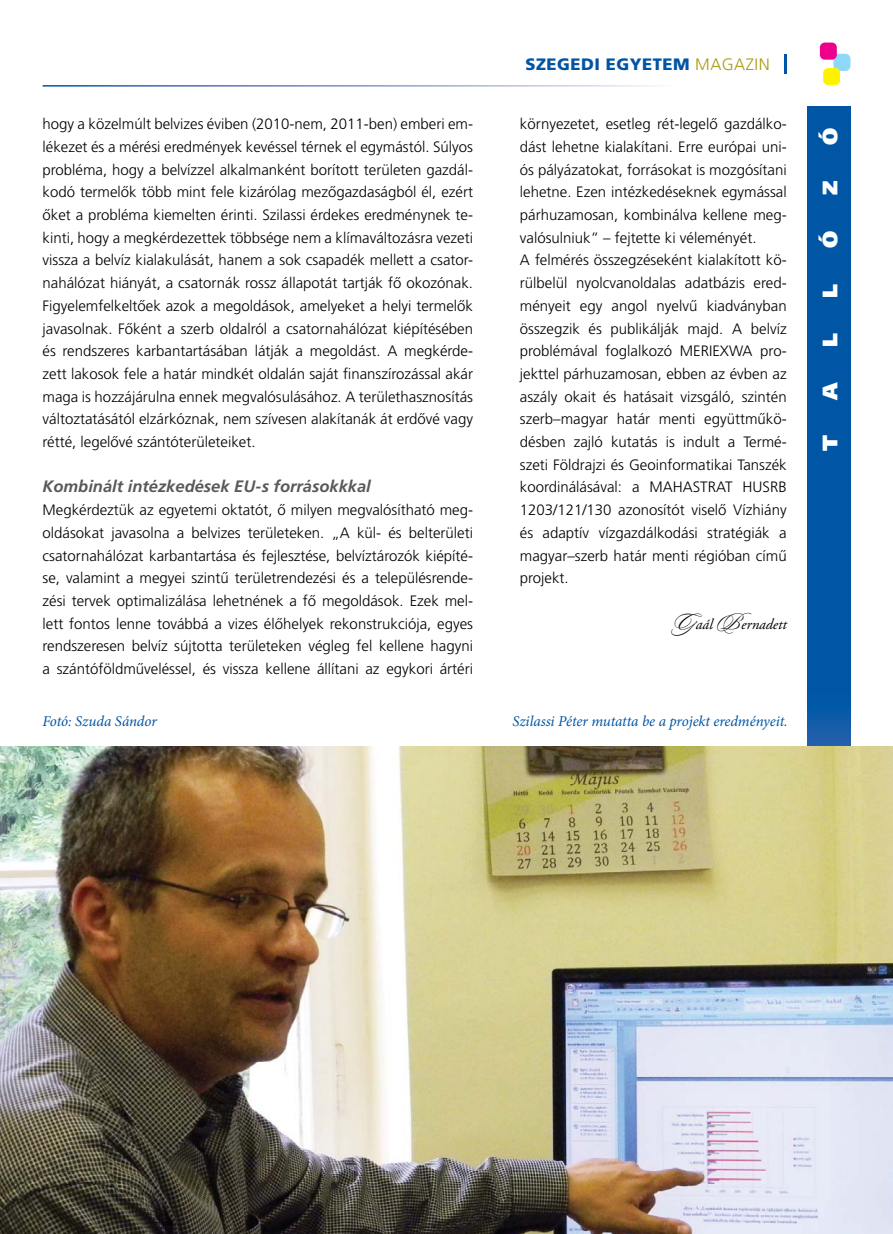
<style>
.page{position:relative;width:893px;height:1234px;background:#fff}
.page>*{position:absolute;margin:0;border:0;box-sizing:border-box;transform-origin:0 0}
.t1{font:900 21px "Frutiger CE";color:#fff}
.t2{font:italic 700 16.5px "Frutiger CE";color:#58595b}
.t3{font:900 16.5px "Frutiger CE";letter-spacing:.03em;color:#0054a4}
.t4{font:300 15px/22.6px "Frutiger CE";color:#000;text-align:justify}
.t5{font:italic 15px "Minion Pro";letter-spacing:-.005em;color:#0054a4}
.t6{font:italic 15px "Adobe Garamond Pro";color:#000}
.s1{font-weight:300;color:#a59a0f}
.s2{font-family:"Sloop Script Two";font-style:normal;font-size:24px}
</style>
<div class="page">
<div style="left:833px;top:54px;width:17px;height:17px;background:#8ed8f8;border-radius:5px"></div>
<div style="left:823px;top:68px;width:17px;height:17px;background:#fff200;border-radius:5px"></div>
<div style="left:820px;top:43px;width:17px;height:17px;background:#ec008c;border-radius:5px"></div>
<hr style="left:784px;top:54px;width:3px;height:20px;background:#0054a4">
<div style="left:808px;top:106px;width:42px;height:1127px;background:#0055a4"></div>
<img style="left:0;top:746px;width:893px;height:487px">
<p class="t4" style="left:43px;top:113px;width:432px">hogy a közelmúlt belvizes éviben (2010-nem, 2011-ben) emberi em&shy;lékezet és a mérési eredmények kevéssel térnek el egymástól. Súlyos probléma, hogy a belvízzel alkalmanként borított területen gazdál&shy;kodó termelők több mint fele kizárólag mezőgazdaságból él, ezért őket a probléma kiemelten érinti. Szilassi érdekes eredménynek te&shy;kinti, hogy a megkérdezettek többsége nem a klímaváltozásra vezeti vissza a belvíz kialakulását, hanem a sok csapadék mellett a csator&shy;nahálózat hiányát, a csatornák rossz állapotát tartják fő okozónak.<br>Figyelemfelkeltőek azok a megoldások, amelyeket a helyi termelők javasolnak. Főként a szerb oldalról a csatornahálózat kiépítésében és rendszeres karbantartásában látják a megoldást. A megkérde&shy;zett lakosok fele a határ mindkét oldalán saját finanszírozással akár maga is hozzájárulna ennek megvalósulásához. A területhasznosítás változtatásától elzárkóznak, nem szívesen alakítanák át erdővé vagy rétté, legelővé szántóterületeiket.</p>
<p class="t2" style="left:43px;top:478px;width:330px">Kombinált intézkedések EU-s forrásokkkal</p>
<p class="t4" style="left:43px;top:499px;width:432px">Megkérdeztük az egyetemi oktatót, ő milyen megvalósítható meg&shy;oldásokat javasolna a belvizes területeken. „A kül- és belterületi csatornahálózat karbantartása és fejlesztése, belvíztározók kiépíté&shy;se, valamint a megyei szintű területrendezési és a településrende&shy;zési tervek optimalizálása lehetnének a fő megoldások. Ezek mel&shy;lett fontos lenne továbbá a vizes élőhelyek rekonstrukciója, egyes rendszeresen belvíz sújtotta területeken végleg fel kellene hagyni a szántóföldműveléssel, és vissza kellene állítani az egykori ártéri</p>
<p class="t3" style="left:525px;top:57px;width:246px">SZEGEDI EGYETEM <span class="s1">MAGAZIN</span></p>
<p class="t4" style="left:520px;top:113px;width:268px;text-align:left">környezetet, esetleg rét-legelő gazdálko&shy;dást lehetne kialakítani. Erre európai uni&shy;ós pályázatokat, forrásokat is mozgósítani lehetne. Ezen intézkedéseknek egymással párhuzamosan, kombinálva kellene meg&shy;valósulniuk” – fejtette ki véleményét.<br>A felmérés összegzéseként kialakított kö&shy;rülbelül nyolcvanoldalas adatbázis ered&shy;ményeit egy angol nyelvű kiadványban összegzik és publikálják majd. A belvíz problémával foglalkozó MERIEXWA pro&shy;jekttel párhuzamosan, ebben az évben az aszály okait és hatásait vizsgáló, szintén szerb–magyar határ menti együttműkö&shy;désben zajló kutatás is indult a Termé&shy;szeti Földrajzi és Geoinformatikai Tanszék koordinálásával: a MAHASTRAT HUSRB 1203/121/130 azonosítót viselő Vízhiány és adaptív vízgazdálkodási stratégiák a magyar–szerb határ menti régióban című projekt.</p>
<p class="t6" style="left:673px;top:618px;width:115px"><span class="s2">G</span>aál <span class="s2">B</span>ernadett</p>
<p class="t5" style="left:43px;top:714px;width:116px">Fotó: Szuda Sándor</p>
<p class="t5" style="left:512px;top:714px;width:277px">Szilassi Péter mutatta be a projekt eredményeit.</p>
<h1 class="t1" style="left:820px;top:145px;width:19px;rotate:-90deg">Ó</h1>
<h1 class="t1" style="left:820px;top:195px;width:16px;rotate:-90deg">Z</h1>
<h1 class="t1" style="left:820px;top:248px;width:19px;rotate:-90deg">Ó</h1>
<h1 class="t1" style="left:820px;top:297px;width:16px;rotate:-90deg">L</h1>
<h1 class="t1" style="left:820px;top:347px;width:16px;rotate:-90deg">L</h1>
<h1 class="t1" style="left:820px;top:400px;width:20px;rotate:-90deg">A</h1>
<h1 class="t1" style="left:820px;top:450px;width:17px;rotate:-90deg">T</h1>
</div>
